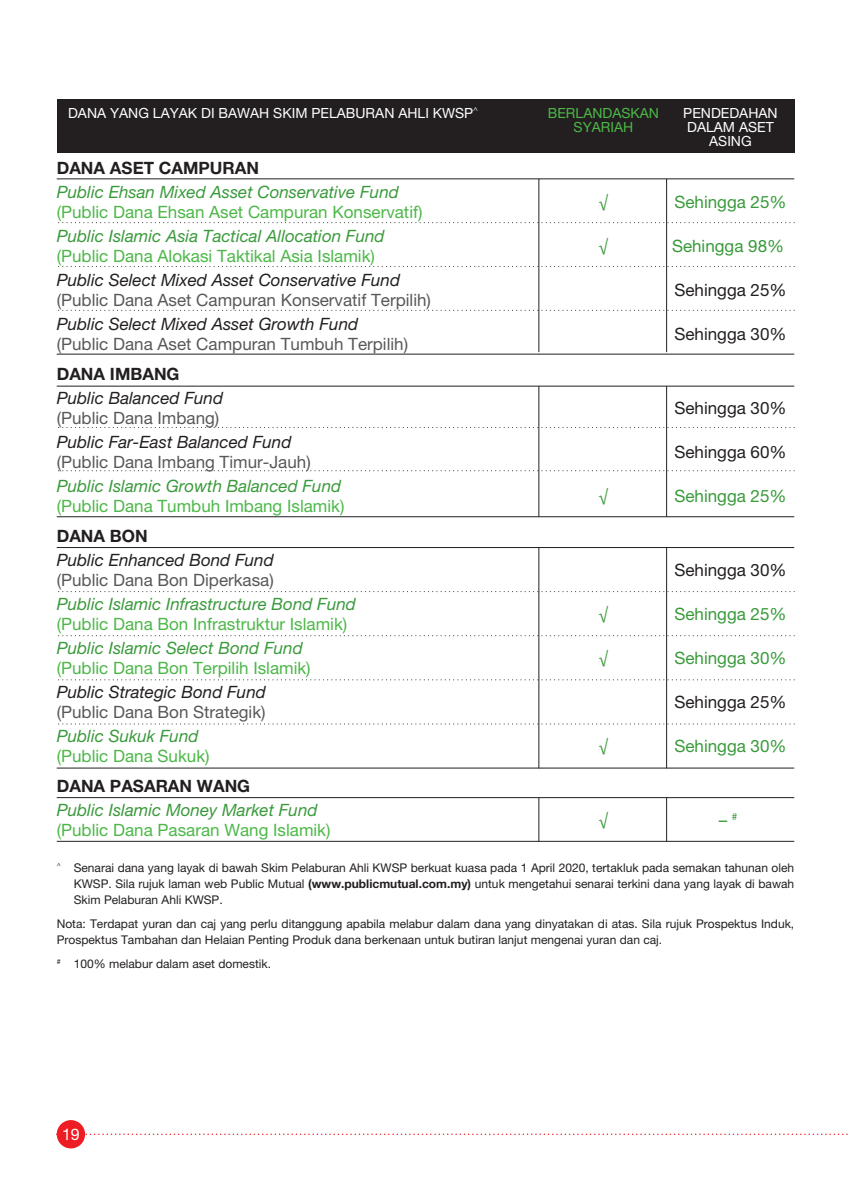
<style>
.page{position:relative;width:851px;height:1191px;background:#fff}
.page>*{position:absolute;margin:0;border:0;box-sizing:border-box;transform-origin:0 0}
.t1{font:17px "Helvetica Neue LT Std";color:#4cb848}
.t2{font:italic 17px "Helvetica Neue LT Std";color:#3a9a3b}
.t3{font:17px "Helvetica Neue LT Std";color:#57585a}
.t4{font:italic 17px "Helvetica Neue LT Std";color:#231f20}
.t5{font:17px "Helvetica Neue LT Std";color:#3a9a3b}
.t6{font:17px "Helvetica Neue LT Std";color:#231f20}
.t7{font:700 17px "Helvetica Neue LT Std";color:#231f20}
.t8{font:16px "Helvetica Neue LT Std";color:#fff}
.t9{font:14px/14px "Helvetica Neue LT Std";color:#fff;text-align:center}
.t10{font:14px "Helvetica Neue LT Std";color:#4cb848}
.t11{font:12px/16px "Helvetica Neue LT Std";color:#231f20;text-align:justify}
.s1{font-weight:700}
</style>
<div class="page">
<svg style="left:85px;top:1133px;width:763px;height:3px"></svg>
<div style="left:57px;top:1120px;width:28px;height:28px;background:#ee1d23;border-radius:50%"></div>
<div style="left:57px;top:99px;width:737px;height:54px;background:#231f20"></div>
<hr style="left:666px;top:179px;width:1px;height:173px;background:#231f20">
<hr style="left:57px;top:178px;width:737px;height:1px;background:#231f20">
<hr style="left:538px;top:179px;width:1px;height:173px;background:#231f20">
<hr style="left:57px;top:354px;width:737px;height:1px;background:#231f20">
<svg style="left:58px;top:222px;width:736px;height:1px"></svg>
<svg style="left:58px;top:266px;width:736px;height:1px"></svg>
<svg style="left:58px;top:310px;width:736px;height:1px"></svg>
<hr style="left:666px;top:386px;width:1px;height:131px;background:#231f20">
<hr style="left:57px;top:386px;width:737px;height:1px;background:#231f20">
<hr style="left:538px;top:386px;width:1px;height:131px;background:#231f20">
<svg style="left:58px;top:427px;width:736px;height:1px"></svg>
<svg style="left:58px;top:470px;width:736px;height:1px"></svg>
<hr style="left:57px;top:516px;width:737px;height:1px;background:#231f20">
<hr style="left:666px;top:547px;width:1px;height:221px;background:#231f20">
<hr style="left:57px;top:547px;width:737px;height:1px;background:#231f20">
<hr style="left:538px;top:547px;width:1px;height:221px;background:#231f20">
<svg style="left:58px;top:591px;width:736px;height:1px"></svg>
<hr style="left:666px;top:797px;width:1px;height:44px;background:#231f20">
<hr style="left:57px;top:797px;width:737px;height:1px;background:#231f20">
<hr style="left:538px;top:797px;width:1px;height:44px;background:#231f20">
<hr style="left:57px;top:841px;width:737px;height:1px;background:#231f20">
<svg style="left:58px;top:635px;width:736px;height:1px"></svg>
<svg style="left:58px;top:679px;width:736px;height:1px"></svg>
<hr style="left:57px;top:767px;width:737px;height:1px;background:#231f20">
<svg style="left:58px;top:723px;width:736px;height:1px"></svg>
<p class="t9" style="left:68px;top:105px;width:411px">DANA YANG LAYAK DI BAWAH SKIM PELABURAN AHLI KWSP<sup>^</sup></p>
<p class="t10" style="left:547px;top:104px;width:113px">BERLANDASKAN</p>
<p class="t9" style="left:683px;top:105px;width:96px">PENDEDAHAN</p>
<p class="t10" style="left:573px;top:118px;width:61px">SYARIAH</p>
<p class="t9" style="left:687px;top:119px;width:88px">DALAM ASET<br>ASING</p>
<h1 class="t7" style="left:57px;top:157px;width:204px">DANA ASET CAMPURAN</h1>
<h1 class="t2" style="left:57px;top:181px;width:343px">Public Ehsan Mixed Asset Conservative Fund</h1>
<h1 class="t5" style="left:598px;top:191px;width:11px">√</h1>
<h1 class="t5" style="left:674px;top:191px;width:114px">Sehingga 25%</h1>
<h1 class="t1" style="left:57px;top:201px;width:367px">(Public Dana Ehsan Aset Campuran Konservatif)</h1>
<h1 class="t2" style="left:57px;top:225px;width:329px">Public Islamic Asia Tactical Allocation Fund</h1>
<h1 class="t5" style="left:598px;top:235px;width:11px">√</h1>
<h1 class="t5" style="left:672px;top:235px;width:114px">Sehingga 98%</h1>
<h1 class="t1" style="left:57px;top:245px;width:320px">(Public Dana Alokasi Taktikal Asia Islamik)</h1>
<h1 class="t4" style="left:57px;top:269px;width:345px">Public Select Mixed Asset Conservative Fund</h1>
<h1 class="t6" style="left:674px;top:279px;width:114px">Sehingga 25%</h1>
<h1 class="t3" style="left:57px;top:289px;width:376px">(Public Dana Aset Campuran Konservatif Terpilih)</h1>
<h1 class="t4" style="left:57px;top:313px;width:303px">Public Select Mixed Asset Growth Fund</h1>
<h1 class="t6" style="left:674px;top:323px;width:114px">Sehingga 30%</h1>
<h1 class="t3" style="left:57px;top:333px;width:353px">(Public Dana Aset Campuran Tumbuh Terpilih)</h1>
<h1 class="t7" style="left:57px;top:363px;width:124px">DANA IMBANG</h1>
<h1 class="t4" style="left:57px;top:387px;width:168px">Public Balanced Fund</h1>
<h1 class="t6" style="left:674px;top:397px;width:114px">Sehingga 30%</h1>
<h1 class="t3" style="left:57px;top:407px;width:164px">(Public Dana Imbang)</h1>
<h1 class="t4" style="left:57px;top:431px;width:236px">Public Far-East Balanced Fund</h1>
<h1 class="t6" style="left:674px;top:441px;width:114px">Sehingga 60%</h1>
<h1 class="t3" style="left:57px;top:451px;width:255px">(Public Dana Imbang Timur-Jauh)</h1>
<h1 class="t2" style="left:57px;top:475px;width:286px">Public Islamic Growth Balanced Fund</h1>
<h1 class="t5" style="left:598px;top:485px;width:11px">√</h1>
<h1 class="t5" style="left:674px;top:485px;width:114px">Sehingga 25%</h1>
<h1 class="t1" style="left:57px;top:495px;width:289px">(Public Dana Tumbuh Imbang Islamik)</h1>
<h1 class="t7" style="left:57px;top:525px;width:93px">DANA BON</h1>
<h1 class="t4" style="left:57px;top:549px;width:218px">Public Enhanced Bond Fund</h1>
<h1 class="t6" style="left:674px;top:559px;width:114px">Sehingga 30%</h1>
<h1 class="t3" style="left:57px;top:569px;width:218px">(Public Dana Bon Diperkasa)</h1>
<h1 class="t2" style="left:57px;top:593px;width:301px">Public Islamic Infrastructure Bond Fund</h1>
<h1 class="t5" style="left:598px;top:603px;width:11px">√</h1>
<h1 class="t5" style="left:674px;top:603px;width:114px">Sehingga 25%</h1>
<h1 class="t1" style="left:57px;top:613px;width:292px">(Public Dana Bon Infrastruktur Islamik)</h1>
<h1 class="t2" style="left:57px;top:637px;width:247px">Public Islamic Select Bond Fund</h1>
<h1 class="t5" style="left:598px;top:647px;width:11px">√</h1>
<h1 class="t5" style="left:674px;top:647px;width:114px">Sehingga 30%</h1>
<h1 class="t1" style="left:57px;top:657px;width:255px">(Public Dana Bon Terpilih Islamik)</h1>
<h1 class="t4" style="left:57px;top:681px;width:211px">Public Strategic Bond Fund</h1>
<h1 class="t6" style="left:674px;top:691px;width:114px">Sehingga 25%</h1>
<h1 class="t3" style="left:57px;top:701px;width:210px">(Public Dana Bon Strategik)</h1>
<h1 class="t2" style="left:57px;top:725px;width:143px">Public Sukuk Fund</h1>
<h1 class="t5" style="left:598px;top:735px;width:11px">√</h1>
<h1 class="t5" style="left:674px;top:735px;width:114px">Sehingga 30%</h1>
<h1 class="t1" style="left:57px;top:745px;width:154px">(Public Dana Sukuk)</h1>
<h1 class="t7" style="left:57px;top:775px;width:195px">DANA PASARAN WANG</h1>
<h1 class="t2" style="left:57px;top:799px;width:262px">Public Islamic Money Market Fund</h1>
<h1 class="t5" style="left:598px;top:809px;width:11px">√</h1>
<h1 class="t5" style="left:718px;top:809px;width:20px">– <sup>#</sup></h1>
<h1 class="t1" style="left:57px;top:819px;width:275px">(Public Dana Pasaran Wang Islamik)</h1>
<p class="t11" style="left:74px;top:859px;width:721px;text-indent:-17px"><sup>^</sup> Senarai dana yang layak di bawah Skim Pelaburan Ahli KWSP berkuat kuasa pada 1 April 2020, tertakluk pada semakan tahunan oleh KWSP. Sila rujuk laman web Public Mutual <span class="s1">(www.publicmutual.com.my)</span> untuk mengetahui senarai terkini dana yang layak di bawah Skim Pelaburan Ahli KWSP.</p>
<p class="t11" style="left:57px;top:915px;width:739px">Nota: Terdapat yuran dan caj yang perlu ditanggung apabila melabur dalam dana yang dinyatakan di atas. Sila rujuk Prospektus Induk,<br>Prospektus Tambahan dan Helaian Penting Produk dana berkenaan untuk butiran lanjut mengenai yuran dan caj.</p>
<p class="t11" style="left:57px;top:955px;width:216px"><sup>#</sup> 100% melabur dalam aset domestik.</p>
<h2 class="t8" style="left:62px;top:1124px;width:19px">19</h2>
</div>
